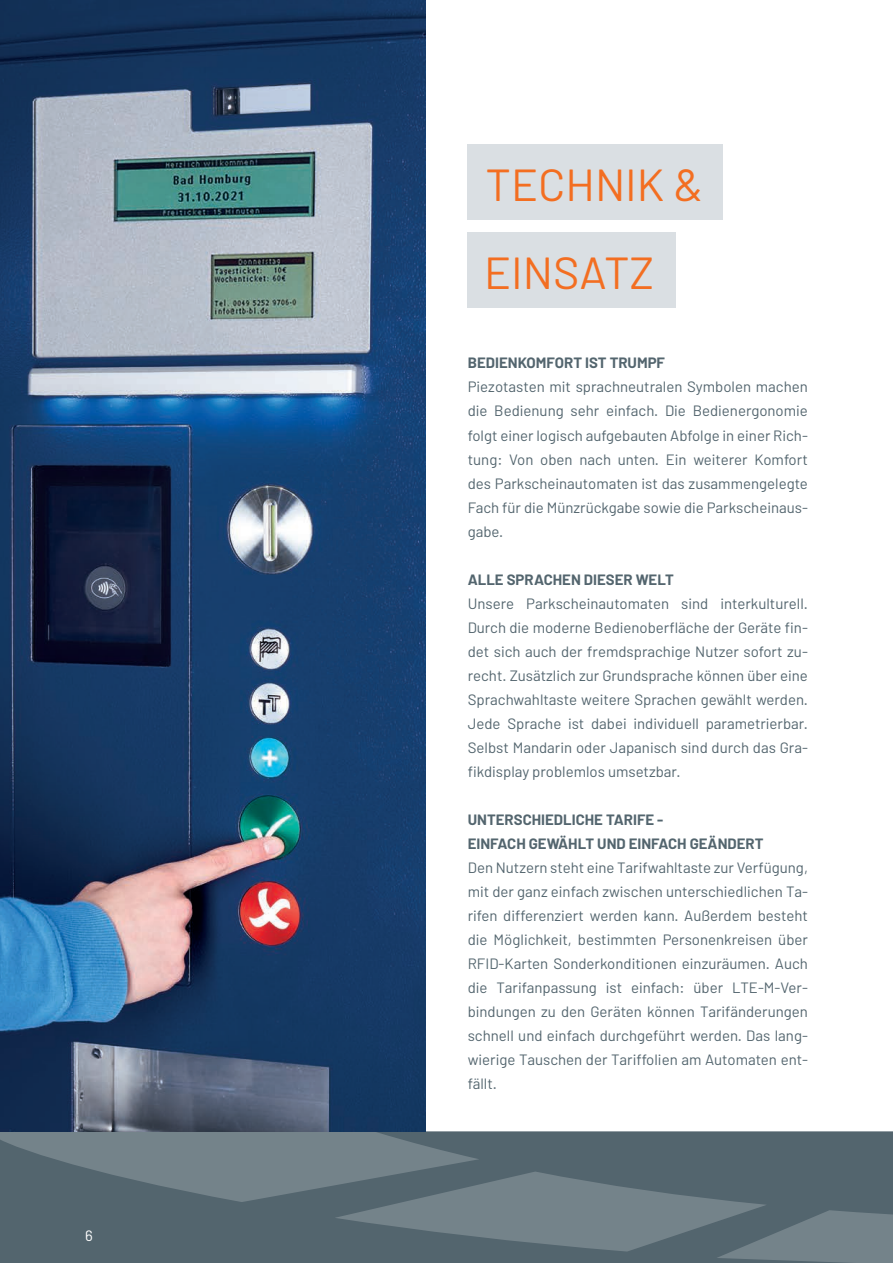
<style>
.page{position:relative;width:893px;height:1263px;background:#fff}
.page>*{position:absolute;margin:0;border:0;box-sizing:border-box;transform-origin:0 0}
.t1{font:45px/87.6px "Barlow";color:#f36e21}
.t2{font:15px/24px "Barlow";color:#53656e;text-align:justify}
.t3{font:700 15px/24px "Barlow";color:#53656e}
.t4{font:15px "Barlow";color:#fff}
</style>
<div class="page">
<svg style="left:0;top:1132px;width:893px;height:131px;background:#5f7078"></svg>
<img style="left:0;top:0;width:425px;height:1131px">
<div style="left:468px;top:145px;width:255px;height:75px;background:#dadfe3"></div>
<div style="left:468px;top:232px;width:208px;height:75px;background:#dadfe3"></div>
<p class="t4" style="left:85px;top:1226px;width:9px">6</p>
<h1 class="t1" style="left:484px;top:140px;width:221px">TECHNIK &amp;<br>EINSATZ</h1>
<p class="t3" style="left:468px;top:351px;width:199px">BEDIENKOMFORT IST TRUMPF</p>
<p class="t2" style="left:468px;top:375px;width:342px">Piezotasten mit sprachneutralen Symbolen machen die Bedienung sehr einfach. Die Bedienergonomie folgt einer logisch aufgebauten Abfolge in einer Rich&shy;tung: Von oben nach unten. Ein weiterer Komfort des Parkscheinautomaten ist das zusammengelegte Fach für die Münzrückgabe sowie die Parkscheinaus&shy;gabe.</p>
<p class="t3" style="left:468px;top:567px;width:208px">ALLE SPRACHEN DIESER WELT</p>
<p class="t2" style="left:468px;top:591px;width:342px">Unsere Parkscheinautomaten sind interkulturell.<br>Durch die moderne Bedienoberfläche der Geräte fin&shy;det sich auch der fremdsprachige Nutzer sofort zu&shy;recht. Zusätzlich zur Grundsprache können über eine Sprachwahltaste weitere Sprachen gewählt werden.<br>Jede Sprache ist dabei individuell parametrierbar.<br>Selbst Mandarin oder Japanisch sind durch das Gra&shy;fikdisplay problemlos umsetzbar.</p>
<p class="t3" style="left:468px;top:807px;width:297px">UNTERSCHIEDLICHE TARIFE -<br>EINFACH GEWÄHLT UND EINFACH GEÄNDERT</p>
<p class="t2" style="left:468px;top:855px;width:342px">Den Nutzern steht eine Tarifwahltaste zur Verfügung, mit der ganz einfach zwischen unterschiedlichen Ta&shy;rifen differenziert werden kann. Außerdem besteht die Möglichkeit, bestimmten Personenkreisen über RFID-Karten Sonderkonditionen einzuräumen. Auch die Tarifanpassung ist einfach: über LTE-M-Ver&shy;bindungen zu den Geräten können Tarifänderungen schnell und einfach durchgeführt werden. Das lang&shy;wierige Tauschen der Tariffolien am Automaten ent&shy;fällt.</p>
</div>
